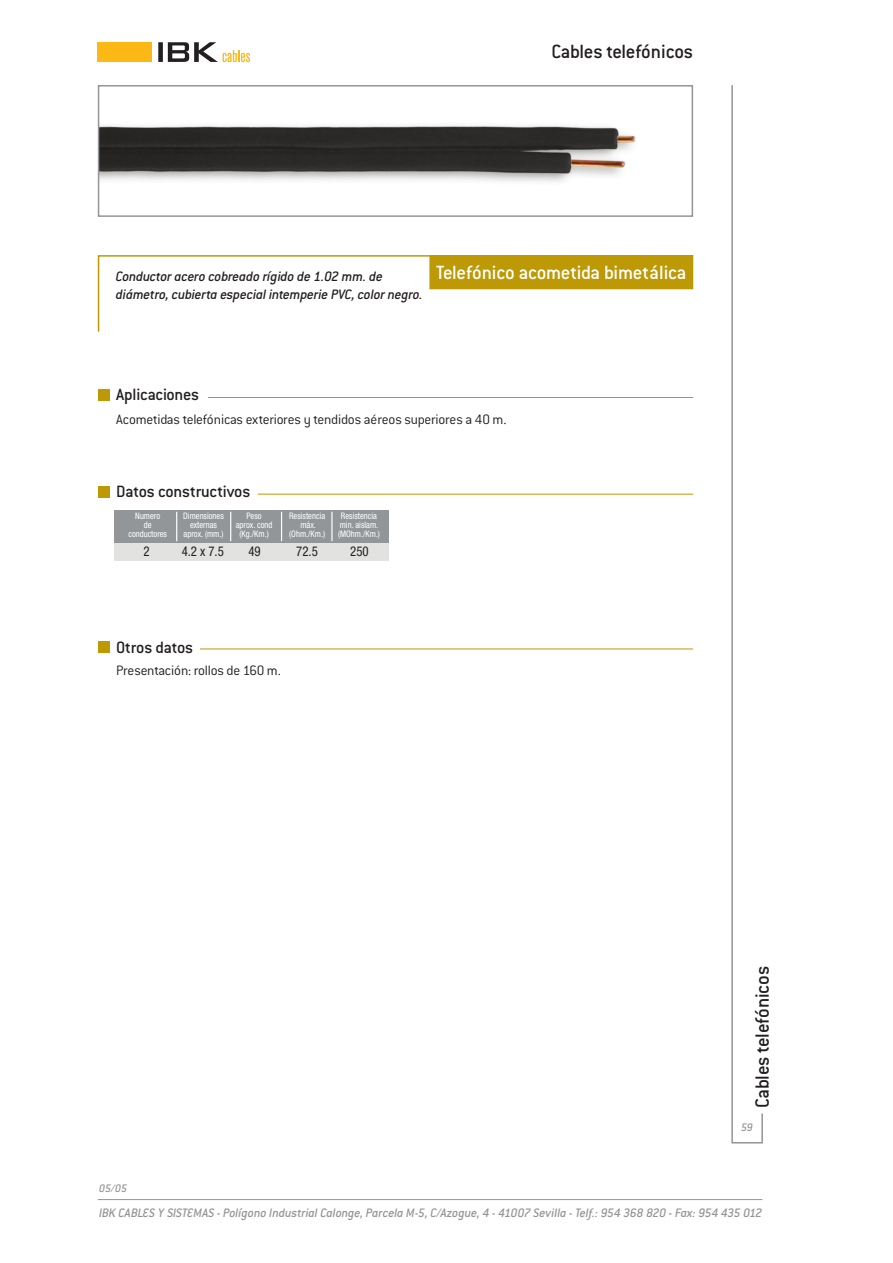
<style>
.page{position:relative;width:893px;height:1263px;background:#fff}
.page>*{position:absolute;margin:0;border:0;box-sizing:border-box;transform-origin:0 0}
.t1{font:500 21px "Conduit ITC";letter-spacing:-.01em;color:#231f20}
.t2{font:500 21px "Conduit ITC";letter-spacing:-.01em;color:#fff}
.t3{font:500 18px "Conduit ITC";letter-spacing:-.01em;color:#231f20}
.t4{font:italic 500 15px "Conduit ITC";letter-spacing:-.015em;color:#231f20}
.t5{font:300 15px "Conduit ITC";letter-spacing:-.015em;color:#231f20}
.t6{font:italic 500 13.5px "Conduit ITC";letter-spacing:-.01em;color:#939598}
.t7{font:condensed 13.5px "Helvetica Neue LT Std";color:#231f20;scale:.95 1}
.t8{font:italic 500 12px "Conduit ITC";color:#939598}
.t9{font:condensed 9px "Helvetica Neue LT Std";color:#fff;scale:.95 1}
</style>
<div class="page">
<hr style="left:98px;top:1199px;width:664px;height:1px;background:#939598">
<svg style="left:731px;top:85px;width:32px;height:1059px"></svg>
<img style="left:101px;top:125px;width:535px;height:57px">
<div style="left:98px;top:85px;width:595px;height:132px;border:2px solid #939598"></div>
<div style="left:98px;top:42px;width:54px;height:20px;background:#fcb814"></div>
<svg style="left:158px;top:42px;width:92px;height:20px"></svg>
<svg style="left:97px;top:255px;width:597px;height:77px"></svg>
<div style="left:430px;top:256px;width:262px;height:32px;background:#bc9905"></div>
<div style="left:430px;top:255px;width:263px;height:34px;border:1px solid #bc9905"></div>
<hr style="left:208px;top:397px;width:485px;height:1px;background:#bc9905">
<div style="left:98px;top:389px;width:11px;height:12px;background:#bc9905"></div>
<div style="left:98px;top:641px;width:11px;height:11px;background:#bc9905"></div>
<hr style="left:200px;top:649px;width:493px;height:1px;background:#bc9905">
<div style="left:98px;top:486px;width:11px;height:12px;background:#bc9905"></div>
<hr style="left:258px;top:494px;width:435px;height:1px;background:#bc9905">
<div style="left:114px;top:509px;width:275px;height:34px;background:#929698"></div>
<div style="left:115px;top:544px;width:274px;height:17px;background:#e2e2e1"></div>
<svg style="left:176px;top:512px;width:1px;height:29px"></svg>
<svg style="left:230px;top:512px;width:1px;height:29px"></svg>
<svg style="left:281px;top:512px;width:1px;height:29px"></svg>
<hr style="left:331px;top:512px;width:2px;height:29px;background:#fff">
<h1 class="t1" style="left:551px;top:45px;width:143px">Cables telefónicos</h1>
<h3 class="t4" style="left:116px;top:272px;width:269px">Conductor acero cobreado rígido de 1.02 mm. de</h3>
<h1 class="t2" style="left:436px;top:265px;width:252px">Telefónico acometida bimetálica</h1>
<h3 class="t4" style="left:116px;top:290px;width:308px">diámetro, cubierta especial intemperie PVC, color negro.</h3>
<h2 class="t3" style="left:116px;top:389px;width:85px">Aplicaciones</h2>
<h3 class="t5" style="left:116px;top:415px;width:392px">Acometidas telefónicas exteriores y tendidos aéreos superiores a 40 m.</h3>
<h2 class="t3" style="left:116px;top:485px;width:136px">Datos constructivos</h2>
<p class="t9" style="left:135px;top:513px;width:28px">Numero</p>
<p class="t9" style="left:183px;top:513px;width:44px">Dimensiones</p>
<p class="t9" style="left:247px;top:513px;width:17px">Peso</p>
<p class="t9" style="left:289px;top:513px;width:39px">Resistencia</p>
<p class="t9" style="left:341px;top:513px;width:39px">Resistencia</p>
<p class="t9" style="left:144px;top:522px;width:10px">de</p>
<p class="t9" style="left:190px;top:522px;width:30px">externas</p>
<p class="t9" style="left:236px;top:522px;width:40px">aprox. cond</p>
<p class="t9" style="left:300px;top:522px;width:18px">máx.</p>
<p class="t9" style="left:340px;top:522px;width:42px">min. aislam.</p>
<p class="t9" style="left:128px;top:531px;width:42px">conductores</p>
<p class="t9" style="left:184px;top:531px;width:44px">aprox. (mm.)</p>
<p class="t9" style="left:239px;top:531px;width:32px">(Kg./Km.)</p>
<p class="t9" style="left:289px;top:531px;width:39px">(Ohm./Km.)</p>
<p class="t9" style="left:338px;top:531px;width:46px">(MOhm./Km.)</p>
<h3 class="t7" style="left:144px;top:546px;width:8px">2</h3>
<h3 class="t7" style="left:182px;top:546px;width:46px">4.2 x 7.5</h3>
<h3 class="t7" style="left:248px;top:546px;width:14px">49</h3>
<h3 class="t7" style="left:296px;top:546px;width:24px">72.5</h3>
<h3 class="t7" style="left:350px;top:546px;width:21px">250</h3>
<h2 class="t3" style="left:116px;top:641px;width:78px">Otros datos</h2>
<h3 class="t5" style="left:116px;top:665px;width:166px">Presentación: rollos de 160 m.</h3>
<h3 class="t8" style="left:99px;top:1185px;width:29px">05/05</h3>
<h1 class="t1" style="left:756px;top:1108px;width:143px;rotate:-90deg">Cables telefónicos</h1>
<h3 class="t8" style="left:741px;top:1123px;width:13px">59</h3>
<h3 class="t6" style="left:99px;top:1208px;width:665px">IBK CABLES Y SISTEMAS - Polígono Industrial Calonge, Parcela M-5, C/Azogue, 4 - 41007 Sevilla - Telf.: 954 368 820 - Fax: 954 435 012</h3>
</div>
